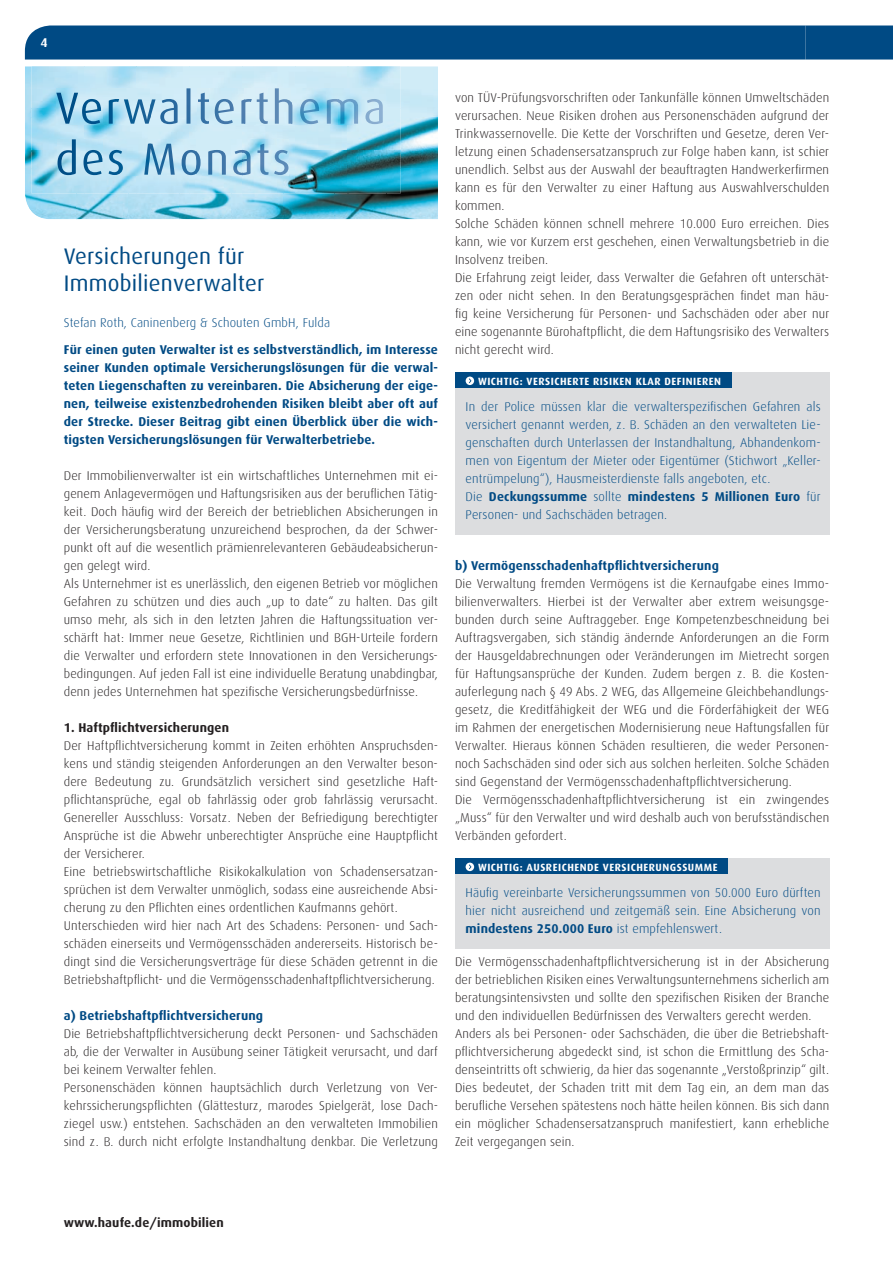
<style>
.page{position:relative;width:893px;height:1263px;background:#fff}
.page>*{position:absolute;margin:0;border:0;box-sizing:border-box;transform-origin:0 0}
.t1{font:22.5px/27px "Dax";letter-spacing:.01em;color:#004a84}
.t2{font:300 12.75px/18px "Dax";letter-spacing:.01em;color:#231f20}
.t3{font:300 12.75px/18px "Dax";letter-spacing:.01em;color:#004a84;text-align:justify}
.t4{font:700 12.75px/18px "Dax";letter-spacing:.01em;color:#004a84;text-align:justify}
.t5{font:700 12.75px "Dax";letter-spacing:.01em;color:#231f20}
.t6{font:700 12.75px "Dax";color:#fff}
.t7{font:700 10.5px "Dax";letter-spacing:.05em;color:#fff}
.s1{font-weight:700}
</style>
<div class="page">
<img style="left:25px;top:66px;width:51px;height:153px">
<img style="left:401px;top:66px;width:37px;height:102px">
<img style="left:76px;top:168px;width:362px;height:51px">
<div style="left:25px;top:26px;width:868px;height:34px;background:#004a84"></div>
<img style="left:31px;top:66px;width:370px;height:127px">
<img style="left:56px;top:88px;width:330px;height:36px">
<img style="left:58px;top:139px;width:230px;height:36px">
<div style="left:455px;top:858px;width:374px;height:90px;background:#dcdddf"></div>
<div style="left:455px;top:858px;width:272px;height:16px;background:#004a84"></div>
<svg style="left:466px;top:863px;width:8px;height:8px"></svg>
<div style="left:455px;top:372px;width:374px;height:162px;background:#dcdddf"></div>
<div style="left:455px;top:372px;width:276px;height:16px;background:#004a84"></div>
<svg style="left:466px;top:377px;width:8px;height:8px"></svg>
<p class="t6" style="left:40px;top:35px;width:9px">4</p>
<h1 class="t1" style="left:64px;top:243px;width:202px">Versicherungen für<br>Immobilienverwalter</h1>
<p class="t3" style="left:64px;top:314px;width:268px">Stefan Roth, Caninenberg &amp; Schouten GmbH, Fulda</p>
<p class="t4" style="left:64px;top:341px;width:376px">Für einen guten Verwalter ist es selbstverständlich, im Interesse seiner Kunden optimale Versicherungslösungen für die verwal&shy;teten Liegenschaften zu vereinbaren. Die Absicherung der eige&shy;nen, teilweise existenzbedrohenden Risiken bleibt aber oft auf der Strecke. Dieser Beitrag gibt einen Überblick über die wich&shy;tigsten Versicherungslösungen für Verwalterbetriebe.</p>
<p class="t2" style="left:64px;top:467px;width:376px">Der Immobilienverwalter ist ein wirtschaftliches Unternehmen mit ei&shy;genem Anlagevermögen und Haftungsrisiken aus der beruflichen Tätig&shy;keit. Doch häufig wird der Bereich der betrieblichen Absicherungen in der Versicherungsberatung unzureichend besprochen, da der Schwer&shy;punkt oft auf die wesentlich prämienrelevanteren Gebäudeabsicherun&shy;gen gelegt wird.<br>Als Unternehmer ist es unerlässlich, den eigenen Betrieb vor möglichen Gefahren zu schützen und dies auch „up to date“ zu halten. Das gilt umso mehr, als sich in den letzten Jahren die Haftungssituation ver&shy;schärft hat: Immer neue Gesetze, Richtlinien und BGH-Urteile fordern die Verwalter und erfordern stete Innovationen in den Versicherungs&shy;bedingungen. Auf jeden Fall ist eine individuelle Beratung unabdingbar, denn jedes Unternehmen hat spezifische Versicherungsbedürfnisse.</p>
<p class="t5" style="left:64px;top:721px;width:167px">1. Haftpflichtversicherungen</p>
<p class="t2" style="left:64px;top:737px;width:376px">Der Haftpflichtversicherung kommt in Zeiten erhöhten Anspruchsden&shy;kens und ständig steigenden Anforderungen an den Verwalter beson&shy;dere Bedeutung zu. Grundsätzlich versichert sind gesetzliche Haft&shy;pflichtansprüche, egal ob fahrlässig oder grob fahrlässig verursacht.<br>Genereller Ausschluss: Vorsatz. Neben der Befriedigung berechtigter Ansprüche ist die Abwehr unberechtigter Ansprüche eine Hauptpflicht der Versicherer.<br>Eine betriebswirtschaftliche Risikokalkulation von Schadensersatzan&shy;sprüchen ist dem Verwalter unmöglich, sodass eine ausreichende Absi&shy;cherung zu den Pflichten eines ordentlichen Kaufmanns gehört.<br>Unterschieden wird hier nach Art des Schadens: Personen- und Sach&shy;schäden einerseits und Vermögensschäden andererseits. Historisch be&shy;dingt sind die Versicherungsverträge für diese Schäden getrennt in die Betriebshaftpflicht- und die Vermögensschadenhaftpflichtversicherung.</p>
<p class="t4" style="left:64px;top:1007px;width:201px">a) Betriebshaftpflichtversicherung</p>
<p class="t2" style="left:64px;top:1025px;width:376px">Die Betriebshaftpflichtversicherung deckt Personen- und Sachschäden ab, die der Verwalter in Ausübung seiner Tätigkeit verursacht, und darf bei keinem Verwalter fehlen.<br>Personenschäden können hauptsächlich durch Verletzung von Ver&shy;kehrssicherungspflichten (Glättesturz, marodes Spielgerät, lose Dach&shy;ziegel usw.) entstehen. Sachschäden an den verwalteten Immobilien sind z. B. durch nicht erfolgte Instandhaltung denkbar. Die Verletzung</p>
<p class="t2" style="left:455px;top:89px;width:376px">von TÜV-Prüfungsvorschriften oder Tankunfälle können Umweltschäden verursachen. Neue Risiken drohen aus Personenschäden aufgrund der Trinkwassernovelle. Die Kette der Vorschriften und Gesetze, deren Ver&shy;letzung einen Schadensersatzanspruch zur Folge haben kann, ist schier unendlich. Selbst aus der Auswahl der beauftragten Handwerkerfirmen kann es für den Verwalter zu einer Haftung aus Auswahlverschulden kommen.<br>Solche Schäden können schnell mehrere 10.000 Euro erreichen. Dies kann, wie vor Kurzem erst geschehen, einen Verwaltungsbetrieb in die Insolvenz treiben.<br>Die Erfahrung zeigt leider, dass Verwalter die Gefahren oft unterschät&shy;zen oder nicht sehen. In den Beratungsgesprächen findet man häu&shy;fig keine Versicherung für Personen- und Sachschäden oder aber nur eine sogenannte Bürohaftpflicht, die dem Haftungsrisiko des Verwalters nicht gerecht wird.</p>
<p class="t7" style="left:478px;top:375px;width:245px">WICHTIG: VERSICHERTE RISIKEN KLAR DEFINIEREN</p>
<p class="t3" style="left:466px;top:397px;width:357px;text-align:left">In der Police müssen klar die verwalterspezifischen Gefahren als versichert genannt werden, z. B. Schäden an den verwalteten Lie&shy;genschaften durch Unterlassen der Instandhaltung, Abhandenkom&shy;men von Eigentum der Mieter oder Eigentümer (Stichwort „Keller&shy;entrümpelung“), Hausmeisterdienste falls angeboten, etc.<br>Die <span class="s1">Deckungssumme</span> sollte <span class="s1">mindestens 5 Millionen Euro</span> für Personen- und Sachschäden betragen.</p>
<p class="t4" style="left:455px;top:557px;width:265px">b) Vermögensschadenhaftpflichtversicherung</p>
<p class="t2" style="left:455px;top:575px;width:376px">Die Verwaltung fremden Vermögens ist die Kernaufgabe eines Immo&shy;bilienverwalters. Hierbei ist der Verwalter aber extrem weisungsge&shy;bunden durch seine Auftraggeber. Enge Kompetenzbeschneidung bei Auftragsvergaben, sich ständig ändernde Anforderungen an die Form der Hausgeldabrechnungen oder Veränderungen im Mietrecht sorgen für Haftungsansprüche der Kunden. Zudem bergen z. B. die Kosten&shy;auferlegung nach § 49 Abs. 2 WEG, das Allgemeine Gleichbehandlungs&shy;gesetz, die Kreditfähigkeit der WEG und die Förderfähigkeit der WEG im Rahmen der energetischen Modernisierung neue Haftungsfallen für Verwalter. Hieraus können Schäden resultieren, die weder Personen&shy;noch Sachschäden sind oder sich aus solchen herleiten. Solche Schäden sind Gegenstand der Vermögensschadenhaftpflichtversicherung.<br>Die Vermögensschadenhaftpflichtversicherung ist ein zwingendes „Muss“ für den Verwalter und wird deshalb auch von berufsständischen Verbänden gefordert.</p>
<p class="t7" style="left:478px;top:861px;width:241px">WICHTIG: AUSREICHENDE VERSICHERUNGSSUMME</p>
<p class="t3" style="left:466px;top:883px;width:357px">Häufig vereinbarte Versicherungssummen von 50.000 Euro dürften hier nicht ausreichend und zeitgemäß sein. Eine Absicherung von <span class="s1">mindestens 250.000 Euro</span> ist empfehlenswert.</p>
<p class="t2" style="left:455px;top:953px;width:376px">Die Vermögensschadenhaftpflichtversicherung ist in der Absicherung der betrieblichen Risiken eines Verwaltungsunternehmens sicherlich am beratungsintensivsten und sollte den spezifischen Risiken der Branche und den individuellen Bedürfnissen des Verwalters gerecht werden.<br>Anders als bei Personen- oder Sachschäden, die über die Betriebshaft&shy;pflichtversicherung abgedeckt sind, ist schon die Ermittlung des Scha&shy;denseintritts oft schwierig, da hier das sogenannte „Verstoßprinzip“ gilt.<br>Dies bedeutet, der Schaden tritt mit dem Tag ein, an dem man das berufliche Versehen spätestens noch hätte heilen können. Bis sich dann ein möglicher Schadensersatzanspruch manifestiert, kann erhebliche Zeit vergegangen sein.</p>
<p class="t5" style="left:64px;top:1216px;width:162px">www.haufe.de/immobilien</p>
</div>
